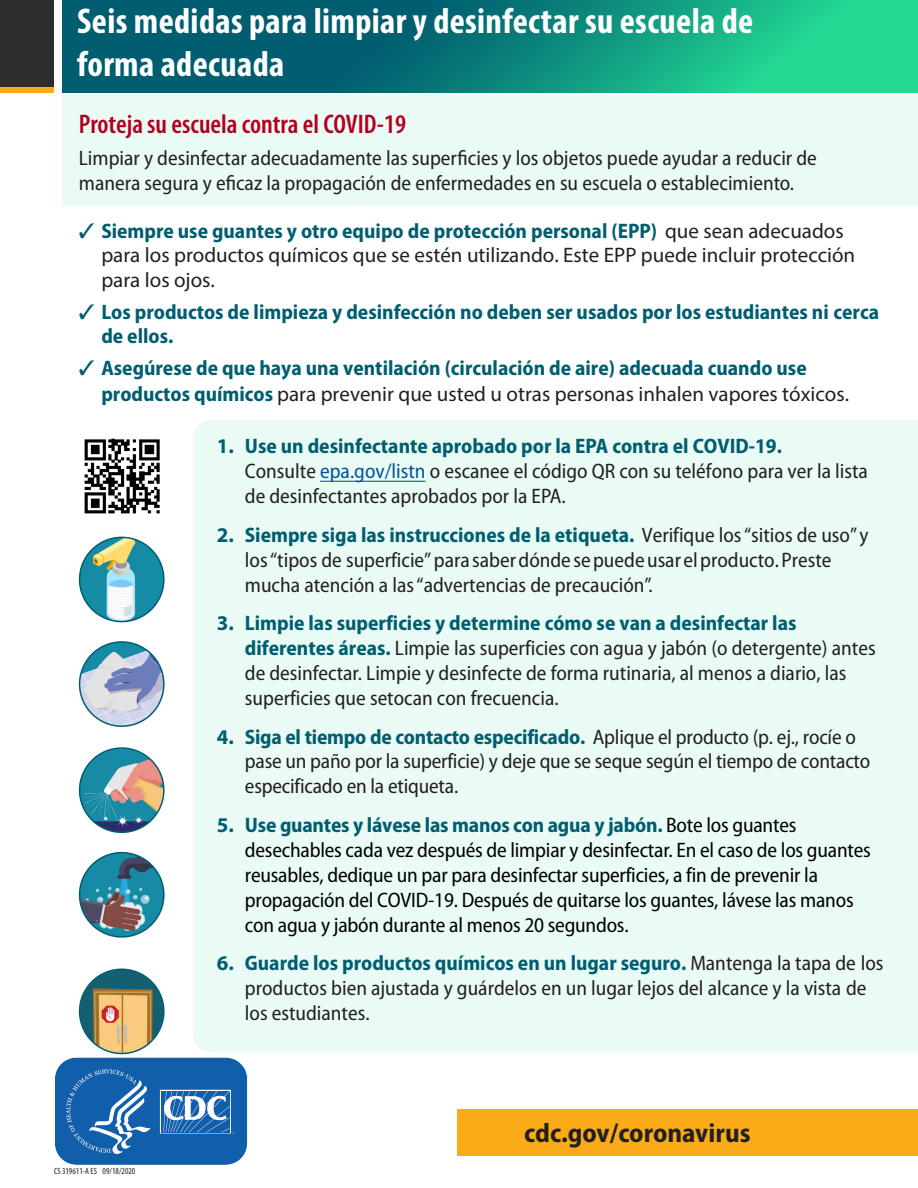
<style>
.page{position:relative;width:918px;height:1188px;background:#fff}
.page>*{position:absolute;margin:0;border:0;box-sizing:border-box;transform-origin:0 0}
.H1_BOLD_WHITE{font:700 condensed 36px/43.2px "Myriad Pro";letter-spacing:.01em;color:#fff}
.H2_headers__with_mai{font:600 condensed 27px "Myriad Pro";color:#b3001e}
.P_page_number{font:700 semi-condensed 27px "Myriad Pro";color:#231f20}
.p_myriad{font:semi-condensed 21px/24.8px "Myriad Pro";color:#231f20}
.t1{font:semi-condensed 21px/24.9px "Myriad Pro";letter-spacing:-.01em;color:#000}
.t2{font:700 semi-condensed 21px/24.3px "Myriad Pro";color:#005e70}
.t3{font:21px/24.3px "Myriad Pro";color:#231f20}
.t4{font:condensed 9px "Myriad Pro";color:#231f20}
.s1{color:#005e70}
.s2{font-weight:700;font-stretch:semi-condensed;color:#005e70}
.s3{font-weight:400;font-stretch:normal;color:#231f20}
.s4{font-weight:700;font-stretch:normal;color:#005e70}
.s5{font-weight:700;color:#005e70}
.s6{color:#005499}
</style>
<div class="page">
<div style="left:62px;top:95px;width:856px;height:110px;background:#e9fbf4"></div>
<div style="left:193px;top:420px;width:725px;height:632px;background:#e9fbf4"></div>
<svg style="left:62px;top:0;width:856px;height:93px;background:#0c8a7c"></svg>
<div style="left:0;top:86px;width:54px;height:7px;background:#fbab18"></div>
<div style="left:0;top:0;width:54px;height:86px;background:#2d2d2d"></div>
<img style="left:84px;top:438px;width:76px;height:76px">
<img style="left:80px;top:537px;width:84px;height:85px;border-radius:42px">
<div style="left:79px;top:537px;width:86px;height:85px;border:2px solid #005e70;border-radius:50%"></div>
<img style="left:80px;top:642px;width:84px;height:84px;border-radius:41px">
<div style="left:79px;top:641px;width:86px;height:86px;border:2px solid #005e70;border-radius:50%"></div>
<img style="left:80px;top:748px;width:84px;height:84px;border-radius:41px">
<div style="left:79px;top:747px;width:86px;height:86px;border:2px solid #005e70;border-radius:50%"></div>
<img style="left:80px;top:853px;width:84px;height:84px;border-radius:41px">
<div style="left:79px;top:852px;width:86px;height:86px;border:2px solid #005e70;border-radius:50%"></div>
<img style="left:80px;top:969px;width:84px;height:85px;border-radius:42px">
<div style="left:79px;top:969px;width:86px;height:85px;border:2px solid #005e70;border-radius:50%"></div>
<svg style="left:55px;top:1057px;width:193px;height:108px;background:#3174b6"></svg>
<div style="left:457px;top:1109px;width:461px;height:47px;background:#fbab18"></div>
<hr style="left:320px;top:481px;width:106px;height:1px;background:#005499">
<h1 class="H1_BOLD_WHITE" style="left:77px;top:-2px;width:678px">Seis medidas para limpiar y desinfectar su escuela de forma adecuada</h1>
<h2 class="H2_headers__with_mai" style="left:79px;top:109px;width:329px">Proteja su escuela contra el COVID-19</h2>
<p class="p_myriad" style="left:79px;top:146px;width:740px;line-height:25.2px">Limpiar y desinfectar adecuadamente las superficies y los objetos puede ayudar a reducir de manera segura y eficaz la propagación de enfermedades en su escuela o establecimiento.</p>
<p class="t3" style="left:101px;top:218px;width:755px;text-indent:-22px"><span class="s1">✓</span> <span class="s2">Siempre use guantes y otro equipo de protección personal (EPP)</span> que sean adecuados para los productos químicos que se estén utilizando. Este EPP puede incluir protección para los ojos.</p>
<p class="t2" style="left:101px;top:300px;width:779px;text-indent:-22px">✓ Los productos de limpieza y desinfección no deben ser usados por los estudiantes ni cerca de ellos.</p>
<p class="t2" style="left:101px;top:355px;width:749px;line-height:26px;text-indent:-22px">✓ Asegúrese de que haya una ventilación (circulación de aire) adecuada cuando use productos químicos <span class="s3">para prevenir que usted u otras personas inhalen vapores tóxicos.</span></p>
<p class="p_myriad" style="left:245px;top:434px;width:625px;line-height:25.2px;text-indent:-28px"><span class="s4">1.</span> <span class="s5">Use un desinfectante aprobado por la EPA contra el COVID-19.<br></span>Consulte <span class="s6">epa.gov/listn</span> o escanee el código QR con su teléfono para ver la lista de desinfectantes aprobados por la EPA.</p>
<p class="p_myriad" style="left:245px;top:523px;width:625px;text-indent:-28px"><span class="s4">2.</span> <span class="s5">Siempre siga las instrucciones de la etiqueta.</span> Verifique los “sitios de uso” y los “tipos de superficie” para saber dónde se puede usar el producto. Preste mucha atención a las “advertencias de precaución”.</p>
<p class="p_myriad" style="left:245px;top:611px;width:632px;text-indent:-28px"><span class="s4">3.</span> <span class="s5">Limpie las superficies y determine cómo se van a desinfectar las diferentes áreas.</span> Limpie las superficies con agua y jabón (o detergente) antes de desinfectar. Limpie y desinfecte de forma rutinaria, al menos a diario, las superficies que setocan con frecuencia.</p>
<p class="p_myriad" style="left:245px;top:725px;width:627px;text-indent:-28px"><span class="s4">4.</span> <span class="s5">Siga el tiempo de contacto especificado.</span> Aplique el producto (p. ej., rocíe o pase un paño por la superficie) y deje que se seque según el tiempo de contacto especificado en la etiqueta.</p>
<p class="t1" style="left:245px;top:813px;width:627px;text-indent:-28px"><span class="s4">5.</span> <span class="s5">Use guantes y lávese las manos con agua y jabón.</span> Bote los guantes desechables cada vez después de limpiar y desinfectar. En el caso de los guantes reusables, dedique un par para desinfectar superficies, a fin de prevenir la propagación del COVID-19. Después de quitarse los guantes, lávese las manos con agua y jabón durante al menos 20 segundos.</p>
<p class="p_myriad" style="left:245px;top:951px;width:640px;text-indent:-28px"><span class="s4">6.</span> <span class="s5">Guarde los productos químicos en un lugar seguro.</span> Mantenga la tapa de los productos bien ajustada y guárdelos en un lugar lejos del alcance y la vista de los estudiantes.</p>
<p class="t4" style="left:54px;top:1166px;width:83px">CS 319611-A ES 09/18/2020</p>
<p class="P_page_number" style="left:524px;top:1118px;width:228px">cdc.gov/coronavirus</p>
</div>
